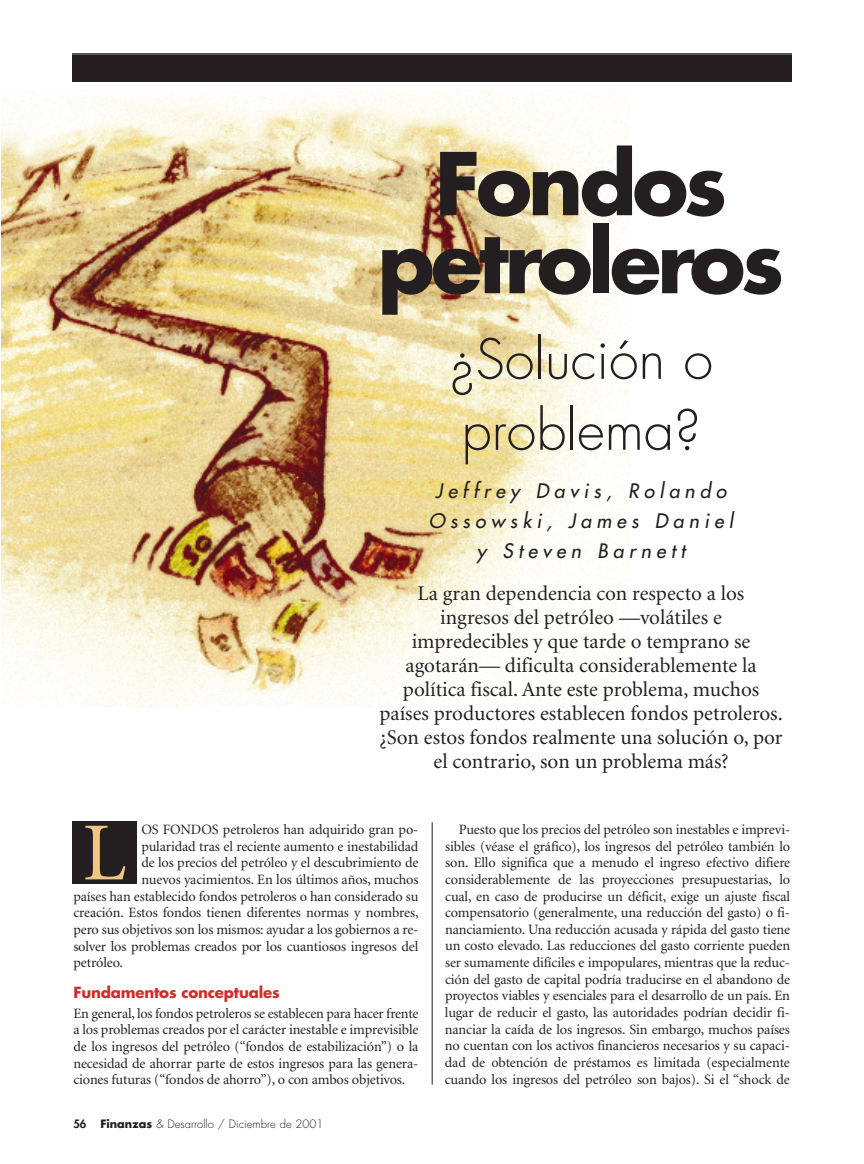
<style>
.page{position:relative;width:864px;height:1164px;background:#fff}
.page>*{position:absolute;margin:0;border:0;box-sizing:border-box;transform-origin:0 0}
.t1{font:700 84px/78px "Futura";letter-spacing:-.05em;color:#231f20;text-align:center}
.t2{font:82.5px "Minion";color:#efc487}
.t3{font:300 54px/70.9px "Futura";color:#231f20}
.t4{font:21px/24px "Minion";color:#231f20;text-align:center}
.t5{font:italic 19.5px/30px "Futura";color:#231f20;text-align:center}
.t6{font:700 15px "Futura";letter-spacing:-.015em;color:#d02d2a}
.t7{font:14.25px/16.6px "Minion";letter-spacing:-.01em;color:#231f20;text-align:justify}
.t8{font:300 11.25px "Futura";color:#231f20}
.s1{font-weight:800}
.s2{font-weight:700}
</style>
<div class="page">
<img style="left:1px;top:90px;width:629px;height:617px">
<div style="left:72px;top:55px;width:720px;height:27px;background:#231f20"></div>
<hr style="left:432px;top:822px;width:1px;height:263px;background:#231f20">
<hr style="left:72px;top:53px;width:720px;height:2px;background:#231f20">
<div style="left:72px;top:821px;width:65px;height:62px;background:#231f20"></div>
<h1 class="t1" style="left:378px;top:152px;width:408px">Fondos petroleros</h1>
<h3 class="t3" style="left:449px;top:328px;width:266px">¿Solución o problema?</h3>
<h3 class="t5" style="left:429px;top:477px;width:309px">Jef frey Davis, Rolando<br>Ossowski, James Daniel y Steven Barnett</h3>
<p class="t4" style="left:379px;top:583px;width:405px">La gran dependencia con respecto a los<br>ingresos del petróleo —volátiles e impredecibles y que tarde o temprano se agotarán— dificulta considerablemente la política fiscal. Ante este problema, muchos países productores establecen fondos petroleros. ¿Son estos fondos realmente una solución o, por el contrario, son un problema más?</p>
<p class="t7" style="left:141px;top:822px;width:279px">OS FONDOS petroleros han adquirido gran po-</p>
<p class="t7" style="left:141px;top:839px;width:279px">pularidad tras el reciente aumento e inestabilidad</p>
<p class="t7" style="left:141px;top:856px;width:279px">de los precios del petróleo y el descubrimiento de</p>
<p class="t7" style="left:141px;top:872px;width:279px">nuevos yacimientos. En los últimos años, muchos</p>
<p class="t7" style="left:73px;top:889px;width:346px">países han establecido fondos petroleros o han considerado su</p>
<p class="t7" style="left:73px;top:906px;width:346px">creación. Estos fondos tienen diferentes normas y nombres,</p>
<p class="t7" style="left:73px;top:922px;width:346px">pero sus objetivos son los mismos: ayudar a los gobiernos a re-</p>
<p class="t7" style="left:73px;top:939px;width:346px">solver los problemas creados por los cuantiosos ingresos del</p>
<p class="t7" style="left:73px;top:955px;width:51px">petróleo.</p>
<p class="t6" style="left:74px;top:986px;width:208px">Fundamentos conceptuales</p>
<p class="t7" style="left:73px;top:1006px;width:347px">En general, los fondos petroleros se establecen para hacer frente a los problemas creados por el carácter inestable e imprevisible de los ingresos del petróleo (“fondos de estabilización”) o la necesidad de ahorrar parte de estos ingresos para las genera&shy;ciones futuras (“fondos de ahorro”), o con ambos objetivos.</p>
<h2 class="t2" style="left:83px;top:821px;width:45px">L</h2>
<p class="t8" style="left:74px;top:1119px;width:252px"><span class="s1">56</span> <span class="s2">Finanzas</span> &amp; Desarrollo / Diciembre de 2001</p>
<p class="t7" style="left:445px;top:822px;width:347px;text-indent:14px">Puesto que los precios del petróleo son inestables e imprevi&shy;sibles (véase el gráfico), los ingresos del petróleo también lo son. Ello significa que a menudo el ingreso efectivo difiere considerablemente de las proyecciones presupuestarias, lo cual, en caso de producirse un déficit, exige un ajuste fiscal compensatorio (generalmente, una reducción del gasto) o fi&shy;nanciamiento. Una reducción acusada y rápida del gasto tiene un costo elevado. Las reducciones del gasto corriente pueden ser sumamente difíciles e impopulares, mientras que la reduc&shy;ción del gasto de capital podría traducirse en el abandono de proyectos viables y esenciales para el desarrollo de un país. En lugar de reducir el gasto, las autoridades podrían decidir fi&shy;nanciar la caída de los ingresos. Sin embargo, muchos países no cuentan con los activos financieros necesarios y su capaci&shy;dad de obtención de préstamos es limitada (especialmente cuando los ingresos del petróleo son bajos). Si el “shock de</p>
</div>
